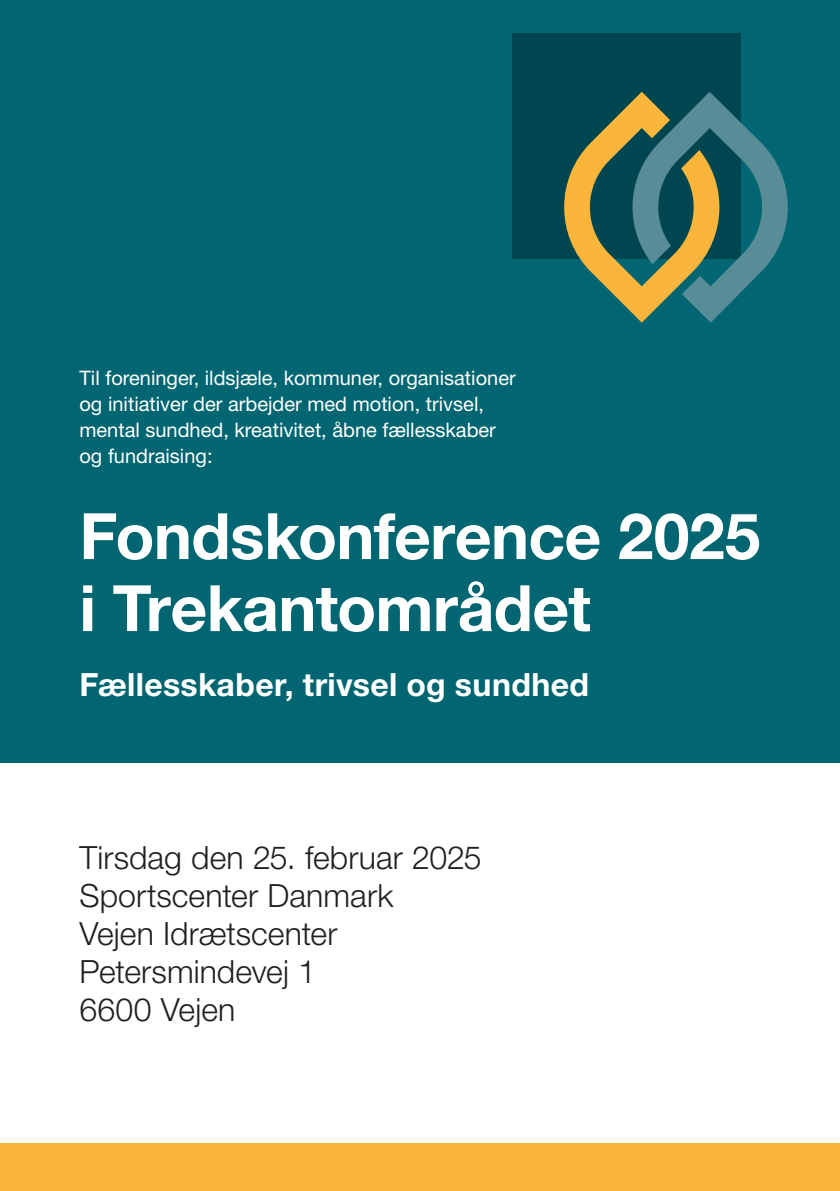
<style>
.page{position:relative;width:840px;height:1191px;background:#fff}
.page>*{position:absolute;margin:0;border:0;box-sizing:border-box;transform-origin:0 0}
.Rubrik_36{font:700 64px/72px "Helvetica Neue LT Std";letter-spacing:-.01em;color:#fff}
.Underrubrik_14{font:300 32px/38px "Helvetica Neue LT Std";color:#231f20}
.Trompet{font:700 32px "Helvetica Neue LT Std";letter-spacing:.01em;color:#fff}
.t1{font:20px/26px "Helvetica Neue LT Std";color:#fff}
</style>
<div class="page">
<div style="left:0;top:0;width:839px;height:762px;background:#016671"></div>
<div style="left:0;top:1143px;width:839px;height:48px;background:#fcb53b"></div>
<div style="left:511px;top:34px;width:229px;height:225px;background:#004650"></div>
<svg style="left:564px;top:92px;width:223px;height:231px"></svg>
<p class="t1" style="left:79px;top:364px;width:437px">Til foreninger, ildsjæle, kommuner, organisationer og initiativer der arbejder med motion, trivsel, mental sundhed, kreativitet, åbne fællesskaber og fundraising:</p>
<p class="Rubrik_36" style="left:79px;top:499px;width:682px">Fondskonference 2025 i Trekantområdet</p>
<p class="Trompet" style="left:79px;top:665px;width:511px">Fællesskaber, trivsel og sundhed</p>
<p class="Underrubrik_14" style="left:79px;top:838px;width:403px">Tirsdag den 25. februar 2025<br>Sportscenter Danmark</p>
<p class="Underrubrik_14" style="left:79px;top:914px;width:259px">Vejen Idrætscenter</p>
<p class="Underrubrik_14" style="left:79px;top:952px;width:238px">Petersmindevej 1</p>
<p class="Underrubrik_14" style="left:79px;top:990px;width:157px">6600 Vejen</p>
</div>
